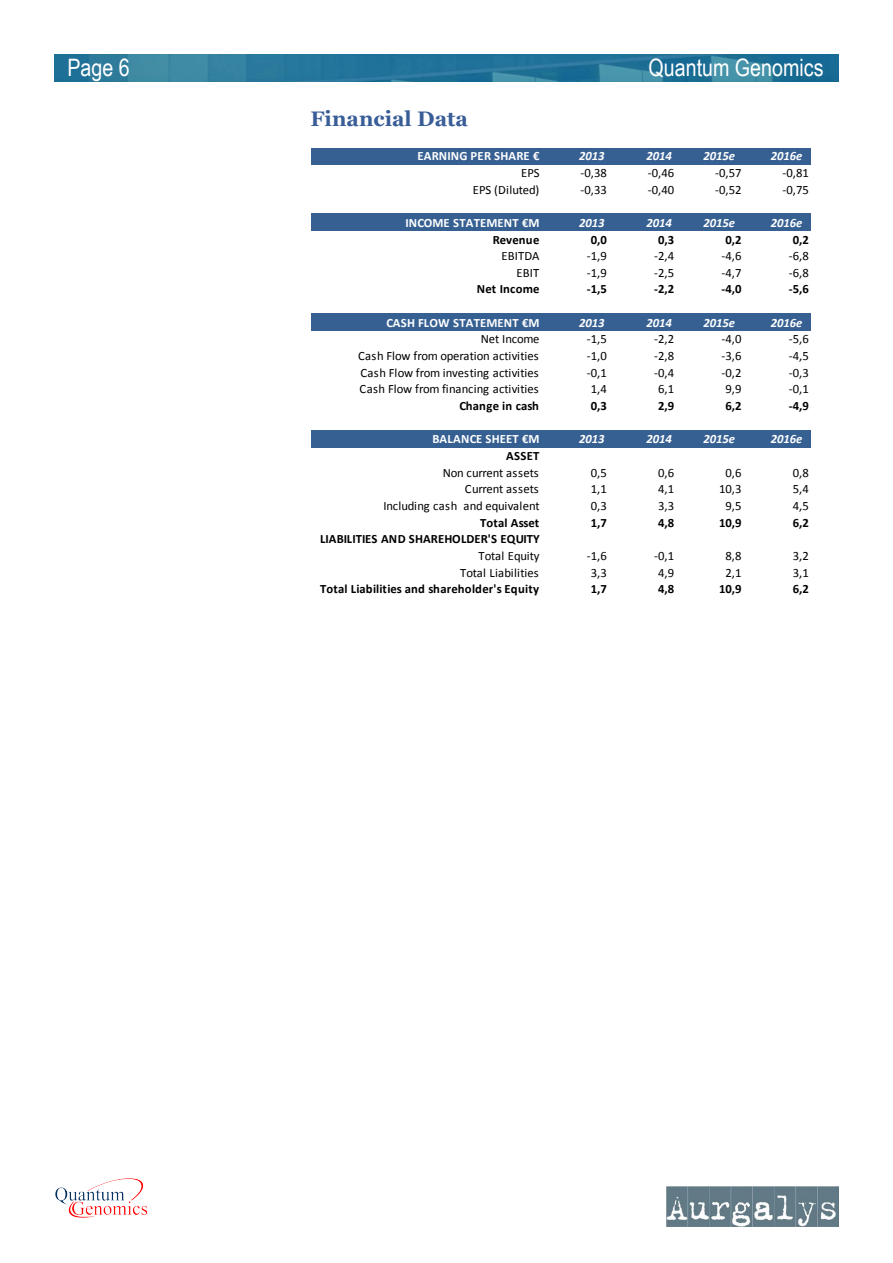
<style>
.page{position:relative;width:893px;height:1263px;background:#fff}
.page>*{position:absolute;margin:0;border:0;box-sizing:border-box;transform-origin:0 0}
.t1{font:24px "Arial Narrow";color:#fff}
.Titre_1_sans{font:700 21px "Georgia";color:#395d97}
.t2{font:12.75px "Calibri";color:#000}
.t3{font:700 12.75px/16.6px "Calibri";letter-spacing:.005em;color:#000;text-align:right}
.t4{font:italic 700 12.75px "Calibri";letter-spacing:-.005em;color:#fff}
.t5{font:700 12.75px "Calibri";letter-spacing:.01em;color:#fff}
.t6{font:12.75px/16.6px "Calibri";letter-spacing:-.02em;color:#000;text-align:right}
.t7{font:12.75px "Calibri";letter-spacing:.02em;color:#000}
.s1{font-weight:700}
.s2{font-weight:400}
</style>
<div class="page">
<img style="left:54px;top:54px;width:785px;height:27px">
<img style="left:666px;top:1186px;width:173px;height:40px">
<img style="left:55px;top:1178px;width:93px;height:40px">
<div style="left:311px;top:148px;width:499px;height:16px;background:#366092"></div>
<div style="left:311px;top:213px;width:499px;height:18px;background:#366092"></div>
<div style="left:311px;top:313px;width:499px;height:18px;background:#366092"></div>
<div style="left:311px;top:430px;width:499px;height:17px;background:#366092"></div>
<h1 class="t1" style="left:68px;top:50px;width:64px">Page 6</h1>
<h1 class="t1" style="left:648px;top:50px;width:177px">Quantum Genomics</h1>
<p class="Titre_1_sans" style="left:310px;top:105px;width:159px">Financial Data</p>
<p class="t5" style="left:417px;top:147px;width:124px">EARNING PER SHARE €</p>
<p class="t4" style="left:579px;top:147px;width:27px">2013</p>
<p class="t4" style="left:646px;top:147px;width:27px">2014</p>
<p class="t4" style="left:703px;top:147px;width:33px">2015e</p>
<p class="t4" style="left:771px;top:147px;width:33px">2016e</p>
<p class="t2" style="left:521px;top:164px;width:20px">EPS</p>
<p class="t2" style="left:581px;top:164px;width:28px">-0,38</p>
<p class="t2" style="left:648px;top:164px;width:28px">-0,46</p>
<p class="t2" style="left:715px;top:164px;width:28px">-0,57</p>
<p class="t2" style="left:783px;top:164px;width:28px">-0,81</p>
<p class="t2" style="left:473px;top:180px;width:68px">EPS (Diluted)</p>
<p class="t2" style="left:581px;top:180px;width:28px">-0,33</p>
<p class="t2" style="left:648px;top:180px;width:28px">-0,40</p>
<p class="t2" style="left:715px;top:180px;width:28px">-0,52</p>
<p class="t2" style="left:783px;top:180px;width:28px">-0,75</p>
<p class="t5" style="left:406px;top:214px;width:135px">INCOME STATEMENT €M</p>
<p class="t4" style="left:579px;top:214px;width:27px">2013</p>
<p class="t4" style="left:646px;top:214px;width:27px">2014</p>
<p class="t4" style="left:703px;top:214px;width:33px">2015e</p>
<p class="t4" style="left:771px;top:214px;width:33px">2016e</p>
<p class="t3" style="left:493px;top:230px;width:48px">Revenue</p>
<p class="t3" style="left:591px;top:230px;width:17px">0,0</p>
<p class="t3" style="left:658px;top:230px;width:17px">0,3</p>
<p class="t3" style="left:726px;top:230px;width:17px">0,2</p>
<p class="t3" style="left:793px;top:230px;width:17px">0,2</p>
<p class="t2" style="left:501px;top:247px;width:40px">EBITDA</p>
<p class="t2" style="left:587px;top:247px;width:21px">-1,9</p>
<p class="t2" style="left:654px;top:247px;width:21px">-2,4</p>
<p class="t2" style="left:722px;top:247px;width:21px">-4,6</p>
<p class="t2" style="left:789px;top:247px;width:21px">-6,8</p>
<p class="t2" style="left:516px;top:264px;width:24px">EBIT</p>
<p class="t2" style="left:587px;top:264px;width:21px">-1,9</p>
<p class="t2" style="left:654px;top:264px;width:21px">-2,5</p>
<p class="t2" style="left:722px;top:264px;width:21px">-4,7</p>
<p class="t2" style="left:789px;top:264px;width:21px">-6,8</p>
<p class="t3" style="left:477px;top:280px;width:64px">Net Income</p>
<p class="t3" style="left:587px;top:280px;width:21px">-1,5</p>
<p class="t3" style="left:654px;top:280px;width:21px">-2,2</p>
<p class="t3" style="left:722px;top:280px;width:21px">-4,0</p>
<p class="t3" style="left:789px;top:280px;width:21px">-5,6</p>
<p class="t5" style="left:387px;top:313px;width:154px">CASH FLOW STATEMENT €M</p>
<p class="t4" style="left:579px;top:313px;width:27px">2013</p>
<p class="t4" style="left:646px;top:313px;width:27px">2014</p>
<p class="t4" style="left:703px;top:313px;width:33px">2015e</p>
<p class="t4" style="left:771px;top:313px;width:33px">2016e</p>
<p class="t6" style="left:481px;top:330px;width:60px">Net Income</p>
<p class="t2" style="left:587px;top:330px;width:21px">-1,5</p>
<p class="t2" style="left:654px;top:330px;width:21px">-2,2</p>
<p class="t2" style="left:722px;top:330px;width:21px">-4,0</p>
<p class="t2" style="left:789px;top:330px;width:21px">-5,6</p>
<p class="t2" style="left:358px;top:347px;width:182px">Cash Flow from operation activities</p>
<p class="t2" style="left:587px;top:347px;width:21px">-1,0</p>
<p class="t2" style="left:654px;top:347px;width:21px">-2,8</p>
<p class="t2" style="left:722px;top:347px;width:21px">-3,6</p>
<p class="t2" style="left:789px;top:347px;width:21px">-4,5</p>
<p class="t2" style="left:360px;top:364px;width:180px">Cash Flow from investing activities</p>
<p class="t2" style="left:587px;top:364px;width:21px">-0,1</p>
<p class="t2" style="left:654px;top:364px;width:21px">-0,4</p>
<p class="t2" style="left:722px;top:364px;width:21px">-0,2</p>
<p class="t2" style="left:789px;top:364px;width:21px">-0,3</p>
<p class="t2" style="left:360px;top:380px;width:181px">Cash Flow from financing activities</p>
<p class="t2" style="left:591px;top:380px;width:17px">1,4</p>
<p class="t2" style="left:658px;top:380px;width:17px">6,1</p>
<p class="t2" style="left:726px;top:380px;width:17px">9,9</p>
<p class="t2" style="left:789px;top:380px;width:21px">-0,1</p>
<p class="t3" style="left:459px;top:397px;width:81px">Change in cash</p>
<p class="t3" style="left:591px;top:397px;width:17px">0,3</p>
<p class="t3" style="left:658px;top:397px;width:17px">2,9</p>
<p class="t3" style="left:726px;top:397px;width:17px">6,2</p>
<p class="t3" style="left:789px;top:397px;width:21px">-4,9</p>
<p class="t5" style="left:432px;top:430px;width:108px">BALANCE SHEET €M</p>
<p class="t4" style="left:579px;top:430px;width:27px">2013</p>
<p class="t4" style="left:646px;top:430px;width:27px">2014</p>
<p class="t4" style="left:703px;top:430px;width:33px">2015e</p>
<p class="t4" style="left:771px;top:430px;width:33px">2016e</p>
<p class="t6" style="left:443px;top:447px;width:98px"><span class="s1">ASSET<br></span>Non current assets</p>
<p class="t2" style="left:591px;top:464px;width:17px">0,5</p>
<p class="t2" style="left:658px;top:464px;width:17px">0,6</p>
<p class="t2" style="left:726px;top:464px;width:17px">0,6</p>
<p class="t2" style="left:793px;top:464px;width:17px">0,8</p>
<p class="t2" style="left:465px;top:480px;width:75px">Current assets</p>
<p class="t2" style="left:591px;top:480px;width:17px">1,1</p>
<p class="t2" style="left:658px;top:480px;width:17px">4,1</p>
<p class="t2" style="left:719px;top:480px;width:24px">10,3</p>
<p class="t2" style="left:793px;top:480px;width:17px">5,4</p>
<p class="t2" style="left:383px;top:497px;width:158px">Including cash and equivalent</p>
<p class="t2" style="left:591px;top:497px;width:17px">0,3</p>
<p class="t2" style="left:658px;top:497px;width:17px">3,3</p>
<p class="t2" style="left:726px;top:497px;width:17px">9,5</p>
<p class="t2" style="left:793px;top:497px;width:17px">4,5</p>
<p class="t3" style="left:480px;top:514px;width:61px">Total Asset</p>
<p class="t3" style="left:591px;top:514px;width:17px">1,7</p>
<p class="t3" style="left:658px;top:514px;width:17px">4,8</p>
<p class="t3" style="left:719px;top:514px;width:24px">10,9</p>
<p class="t3" style="left:793px;top:514px;width:17px">6,2</p>
<p class="t3" style="left:320px;top:530px;width:221px">LIABILITIES AND SHAREHOLDER'S EQUITY<br><span class="s2">Total Equity</span></p>
<p class="t2" style="left:587px;top:547px;width:21px">-1,6</p>
<p class="t2" style="left:654px;top:547px;width:21px">-0,1</p>
<p class="t2" style="left:726px;top:547px;width:17px">8,8</p>
<p class="t2" style="left:793px;top:547px;width:17px">3,2</p>
<p class="t7" style="left:460px;top:563px;width:80px">Total Liabilities</p>
<p class="t2" style="left:591px;top:563px;width:17px">3,3</p>
<p class="t2" style="left:658px;top:563px;width:17px">4,9</p>
<p class="t2" style="left:726px;top:563px;width:17px">2,1</p>
<p class="t2" style="left:793px;top:563px;width:17px">3,1</p>
<p class="t3" style="left:320px;top:580px;width:221px">Total Liabilities and shareholder's Equity</p>
<p class="t3" style="left:591px;top:580px;width:17px">1,7</p>
<p class="t3" style="left:658px;top:580px;width:17px">4,8</p>
<p class="t3" style="left:719px;top:580px;width:24px">10,9</p>
<p class="t3" style="left:793px;top:580px;width:17px">6,2</p>
</div>
